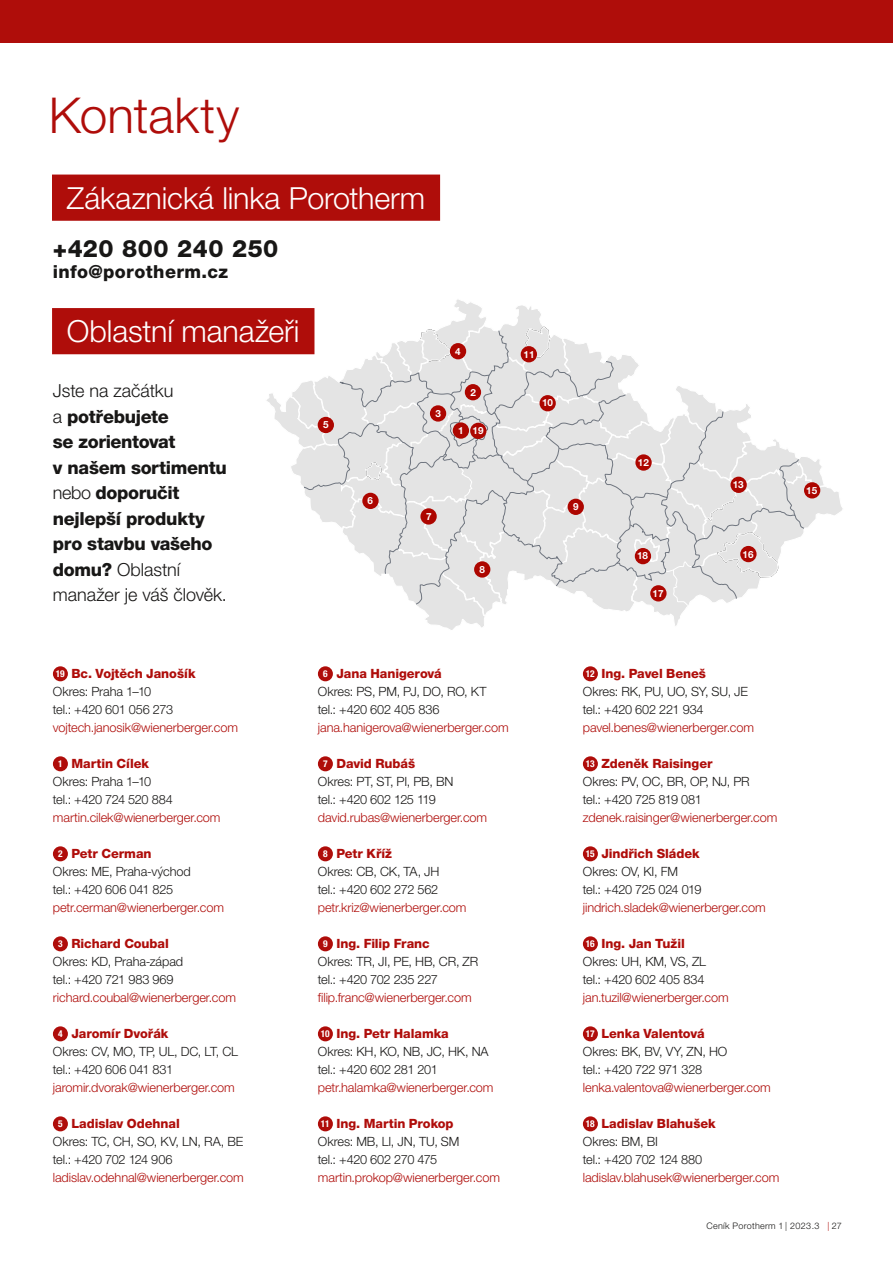
<style>
.page{position:relative;width:893px;height:1263px;background:#fff}
.page>*{position:absolute;margin:0;border:0;box-sizing:border-box;transform-origin:0 0}
.t1{font:300 49.5px "Helvetica Neue LT Pro";letter-spacing:.005em;color:#af0d0a}
.t2{font:300 30.45px "Helvetica Neue LT Pro";letter-spacing:-.005em;color:#fff}
.t3{font:800 24px "Helvetica Neue LT Pro";letter-spacing:.02em;color:#181716}
.t4{font:800 18px/25.5px "Helvetica Neue LT Pro";letter-spacing:-.02em;color:#181716}
.t5{font:800 18px "Helvetica Neue LT Pro";letter-spacing:.02em;color:#181716}
.t6{font:300 12.75px/18px "Helvetica Neue LT Pro";letter-spacing:-.015em;color:#181716}
.t7{font:300 12.75px "Helvetica Neue LT Pro";letter-spacing:-.005em;color:#af0d0a}
.t8{font:700 9.9px "Helvetica Neue LT Pro";color:#fff}
.t9{font:300 9px "Helvetica Neue LT Pro";letter-spacing:.03em;color:#181716}
.s1{font-weight:300}
.s2{font-weight:700;font-stretch:condensed;font-size:9.45px;color:#fff}
.s3{font-weight:800;color:#af0d0a}
.s4{color:#af0d0a}
</style>
<div class="page">
<div style="left:0;top:0;width:893px;height:43px;background:#af0d0a"></div>
<div style="left:52px;top:175px;width:388px;height:46px;background:#af0d0a"></div>
<div style="left:52px;top:308px;width:262px;height:46px;background:#af0d0a"></div>
<div style="left:53px;top:666px;width:15px;height:15px;background:#af0d0a;border-radius:50%"></div>
<div style="left:53px;top:756px;width:15px;height:15px;background:#af0d0a;border-radius:50%"></div>
<div style="left:53px;top:846px;width:15px;height:15px;background:#af0d0a;border-radius:50%"></div>
<div style="left:53px;top:936px;width:15px;height:15px;background:#af0d0a;border-radius:50%"></div>
<div style="left:53px;top:1026px;width:15px;height:15px;background:#af0d0a;border-radius:50%"></div>
<div style="left:53px;top:1116px;width:15px;height:15px;background:#af0d0a;border-radius:50%"></div>
<div style="left:318px;top:666px;width:15px;height:15px;background:#af0d0a;border-radius:50%"></div>
<div style="left:318px;top:756px;width:15px;height:15px;background:#af0d0a;border-radius:50%"></div>
<div style="left:318px;top:846px;width:15px;height:15px;background:#af0d0a;border-radius:50%"></div>
<div style="left:318px;top:936px;width:15px;height:15px;background:#af0d0a;border-radius:50%"></div>
<div style="left:318px;top:1026px;width:15px;height:15px;background:#af0d0a;border-radius:50%"></div>
<div style="left:318px;top:1116px;width:15px;height:15px;background:#af0d0a;border-radius:50%"></div>
<div style="left:583px;top:666px;width:15px;height:15px;background:#af0d0a;border-radius:50%"></div>
<div style="left:583px;top:756px;width:15px;height:15px;background:#af0d0a;border-radius:50%"></div>
<div style="left:583px;top:846px;width:15px;height:15px;background:#af0d0a;border-radius:50%"></div>
<div style="left:583px;top:936px;width:15px;height:15px;background:#af0d0a;border-radius:50%"></div>
<div style="left:583px;top:1026px;width:15px;height:15px;background:#af0d0a;border-radius:50%"></div>
<div style="left:583px;top:1116px;width:15px;height:15px;background:#af0d0a;border-radius:50%"></div>
<svg style="left:265px;top:299px;width:578px;height:331px"></svg>
<div style="left:465px;top:384px;width:16px;height:16px;background:#ad0600;border-radius:50%"></div>
<div style="left:430px;top:405px;width:16px;height:17px;background:#ad0600;border-radius:50%"></div>
<div style="left:450px;top:343px;width:16px;height:16px;background:#ad0600;border-radius:50%"></div>
<div style="left:318px;top:417px;width:16px;height:16px;background:#ad0600;border-radius:50%"></div>
<div style="left:362px;top:493px;width:17px;height:16px;background:#ad0600;border-radius:50%"></div>
<div style="left:420px;top:508px;width:17px;height:17px;background:#ad0600;border-radius:50%"></div>
<div style="left:474px;top:561px;width:16px;height:17px;background:#ad0600;border-radius:50%"></div>
<div style="left:521px;top:346px;width:16px;height:16px;background:#ad0600;border-radius:50%"></div>
<div style="left:539px;top:395px;width:17px;height:16px;background:#ad0600;border-radius:50%"></div>
<div style="left:568px;top:499px;width:16px;height:16px;background:#ad0600;border-radius:50%"></div>
<div style="left:635px;top:454px;width:17px;height:17px;background:#ad0600;border-radius:50%"></div>
<div style="left:635px;top:548px;width:16px;height:16px;background:#ad0600;border-radius:50%"></div>
<div style="left:650px;top:585px;width:17px;height:16px;background:#ad0600;border-radius:50%"></div>
<div style="left:730px;top:477px;width:17px;height:16px;background:#ad0600;border-radius:50%"></div>
<div style="left:740px;top:546px;width:16px;height:16px;background:#ad0600;border-radius:50%"></div>
<div style="left:804px;top:482px;width:16px;height:16px;background:#ad0600;border-radius:50%"></div>
<div style="left:453px;top:422px;width:16px;height:17px;background:#ad0600;border-radius:50%"></div>
<div style="left:470px;top:423px;width:16px;height:16px;background:#ad0600;border-radius:50%"></div>
<h1 class="t1" style="left:49px;top:85px;width:192px">Kontakty</h1>
<h2 class="t2" style="left:67px;top:179px;width:360px">Zákaznická linka Porotherm</h2>
<h3 class="t3" style="left:53px;top:234px;width:227px">+420 800 240 250</h3>
<h3 class="t5" style="left:53px;top:261px;width:177px">info@porotherm.cz</h3>
<h2 class="t2" style="left:67px;top:313px;width:234px">Oblastní manažeři</h2>
<h3 class="t4" style="left:53px;top:378px;width:176px"><span class="s1">Jste na začátku<br>a</span> potřebujete<br>se zorientovat<br>v našem sortimentu <span class="s1">nebo</span> doporučit nejlepší produkty pro stavbu vašeho domu? <span class="s1">Oblastní manažer je váš člověk.</span></h3>
<p class="t8" style="left:323px;top:419px;width:7px">5</p>
<p class="t8" style="left:368px;top:494px;width:7px">6</p>
<p class="t8" style="left:435px;top:407px;width:7px">3</p>
<p class="t8" style="left:455px;top:345px;width:7px">4</p>
<p class="t8" style="left:470px;top:386px;width:7px">2</p>
<p class="t8" style="left:458px;top:425px;width:27px">1 19</p>
<p class="t8" style="left:426px;top:510px;width:7px">7</p>
<p class="t8" style="left:480px;top:563px;width:7px">8</p>
<p class="t8" style="left:524px;top:348px;width:12px">11</p>
<p class="t8" style="left:542px;top:397px;width:12px">10</p>
<p class="t8" style="left:573px;top:501px;width:7px">9</p>
<p class="t8" style="left:638px;top:456px;width:12px">12</p>
<p class="t8" style="left:637px;top:550px;width:12px">18</p>
<p class="t8" style="left:652px;top:587px;width:12px">17</p>
<p class="t8" style="left:733px;top:479px;width:12px">13</p>
<p class="t8" style="left:743px;top:548px;width:12px">16</p>
<p class="t8" style="left:806px;top:484px;width:12px">15</p>
<p class="t6" style="left:53px;top:664px;width:144px"><span class="s2">19</span> <span class="s3">Bc. Vojtěch Janošík<br></span>Okres: Praha 1–10<br>tel.: +420 601 056 273</p>
<p class="t7" style="left:53px;top:720px;width:187px">vojtech.janosik@wienerberger.com</p>
<p class="t6" style="left:53px;top:754px;width:121px;text-indent:5px"><span class="s2">1</span> <span class="s3">Martin Cílek<br></span>Okres: Praha 1–10 tel.: +420 724 520 884</p>
<p class="t7" style="left:53px;top:810px;width:169px">martin.cilek@wienerberger.com</p>
<p class="t6" style="left:53px;top:844px;width:139px;text-indent:5px"><span class="s2">2</span> <span class="s3">Petr Cerman<br></span>Okres: ME, Praha-východ tel.: +420 606 041 825</p>
<p class="t7" style="left:53px;top:900px;width:173px">petr.cerman@wienerberger.com</p>
<p class="t6" style="left:53px;top:934px;width:132px;text-indent:5px"><span class="s2">3</span> <span class="s3">Richard Coubal<br></span>Okres: KD, Praha-západ tel.: +420 721 983 969</p>
<p class="t7" style="left:53px;top:990px;width:185px">richard.coubal@wienerberger.com</p>
<p class="t6" style="left:53px;top:1024px;width:187px;text-indent:5px"><span class="s2">4</span> <span class="s3">Jaromír Dvořák<br></span>Okres: CV, MO, TP, UL, DC, LT, CL tel.: +420 606 041 831</p>
<p class="t7" style="left:53px;top:1080px;width:183px">jaromir.dvorak@wienerberger.com</p>
<p class="t6" style="left:53px;top:1114px;width:192px;text-indent:5px"><span class="s2">5</span> <span class="s3">Ladislav Odehnal<br></span>Okres: TC, CH, SO, KV, LN, RA, BE tel.: +420 702 124 906</p>
<p class="t7" style="left:53px;top:1170px;width:192px">ladislav.odehnal@wienerberger.com</p>
<p class="t6" style="left:318px;top:664px;width:170px;text-indent:5px"><span class="s2">6</span> <span class="s3">Jana Hanigerová<br></span>Okres: PS, PM, PJ, DO, RO, KT tel.: +420 602 405 836</p>
<p class="t7" style="left:318px;top:720px;width:192px">jana.hanigerova@wienerberger.com</p>
<p class="t6" style="left:318px;top:754px;width:137px;text-indent:5px"><span class="s2">7</span> <span class="s3">David Rubáš<br></span>Okres: PT, ST, PI, PB, BN tel.: +420 602 125 119</p>
<p class="t7" style="left:318px;top:810px;width:171px">david.rubas@wienerberger.com</p>
<p class="t6" style="left:318px;top:844px;width:123px;text-indent:5px"><span class="s2">8</span> <span class="s3">Petr Kříž<br></span>Okres: CB, CK, TA, JH tel.: +420 602 272 562</p>
<p class="t7" style="left:318px;top:900px;width:150px">petr.kriz@wienerberger.com</p>
<p class="t6" style="left:318px;top:934px;width:162px;text-indent:5px"><span class="s2">9</span> <span class="s3">Ing. Filip Franc<br></span>Okres: TR, JI, PE, HB, CR, ZR tel.: +420 702 235 227</p>
<p class="t7" style="left:318px;top:990px;width:155px">filip.franc@wienerberger.com</p>
<p class="t6" style="left:318px;top:1024px;width:172px"><span class="s2">10</span> <span class="s3">Ing. Petr Halamka<br></span>Okres: KH, KO, NB, JC, HK, NA tel.: +420 602 281 201</p>
<p class="t7" style="left:318px;top:1080px;width:177px">petr.halamka@wienerberger.com</p>
<p class="t6" style="left:318px;top:1114px;width:143px"><span class="s2">11</span> <span class="s3">Ing. Martin Prokop<br></span>Okres: MB, LI, JN, TU, SM tel.: +420 602 270 475</p>
<p class="t7" style="left:318px;top:1170px;width:184px">martin.prokop@wienerberger.com</p>
<p class="t6" style="left:583px;top:664px;width:167px"><span class="s2">12</span> <span class="s3">Ing. Pavel Beneš<br></span>Okres: RK, PU, UO, SY, SU, JE tel.: +420 602 221 934</p>
<p class="t7" style="left:583px;top:720px;width:173px">pavel.benes@wienerberger.com</p>
<p class="t6" style="left:583px;top:754px;width:168px"><span class="s2">13</span> <span class="s3">Zdeněk Raisinger<br></span>Okres: PV, OC, BR, OP, NJ, PR tel.: +420 725 819 081</p>
<p class="t7" style="left:583px;top:810px;width:196px">zdenek.raisinger@wienerberger.com</p>
<p class="t6" style="left:583px;top:844px;width:120px"><span class="s2">15</span> <span class="s3">Jindřich Sládek<br></span>Okres: OV, KI, FM<br>tel.: +420 725 024 019</p>
<p class="t7" style="left:583px;top:900px;width:184px">jindrich.sladek@wienerberger.com</p>
<p class="t6" style="left:583px;top:934px;width:125px"><span class="s2">16</span> <span class="s3">Ing. Jan Tužil<br></span>Okres: UH, KM, VS, ZL tel.: +420 602 405 834</p>
<p class="t7" style="left:583px;top:990px;width:147px">jan.tuzil@wienerberger.com</p>
<p class="t6" style="left:583px;top:1024px;width:146px"><span class="s2">17</span> <span class="s3">Lenka Valentová<br></span>Okres: BK, BV, VY, ZN, HO tel.: +420 722 971 328</p>
<p class="t7" style="left:583px;top:1080px;width:189px">lenka.valentova@wienerberger.com</p>
<p class="t6" style="left:583px;top:1114px;width:134px"><span class="s2">18</span> <span class="s3">Ladislav Blahušek<br></span>Okres: BM, BI<br>tel.: +420 702 124 880</p>
<p class="t7" style="left:583px;top:1170px;width:198px">ladislav.blahusek@wienerberger.com</p>
<p class="t9" style="left:706px;top:1220px;width:137px">Ceník Porotherm 1 | 2023.3 <span class="s4">|</span> 27</p>
</div>
